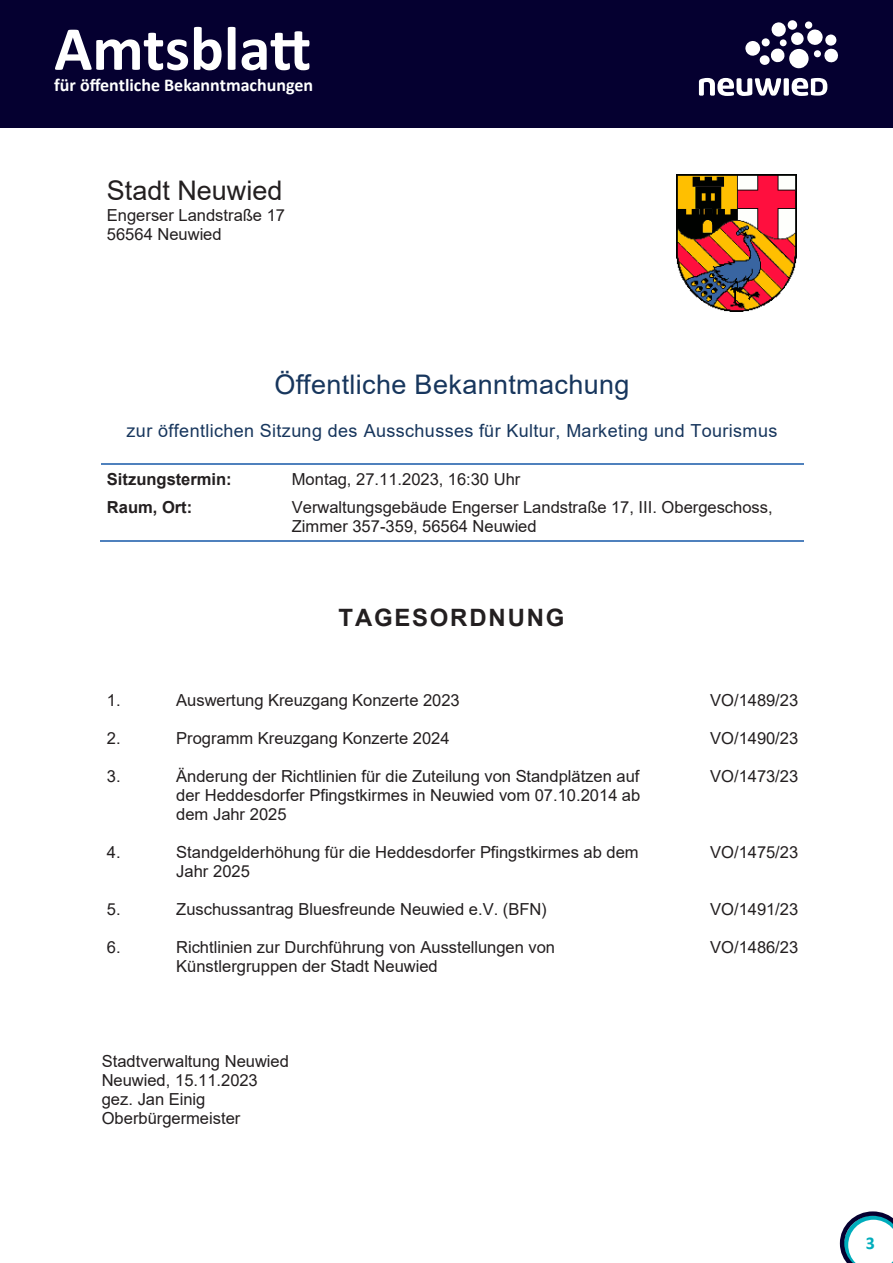
<style>
.page{position:relative;width:893px;height:1263px;background:#fff}
.page>*{position:absolute;margin:0;border:0;box-sizing:border-box;transform-origin:0 0}
.t1{font:700 63px "Calibri";color:#fff}
.t2{font:27px "Arial";letter-spacing:.01em;color:#17365d}
.t3{font:27px "Arial";color:#231f20}
.t4{font:700 24px "Arial";letter-spacing:.075em;color:#231f20}
.t5{font:18px "Arial";letter-spacing:.02em;color:#17365d}
.t6{font:700 18px "Calibri";color:#fff}
.t7{font:700 18px "Calibri";color:#00adbc}
.t8{font:16.5px/18.9px "Arial";color:#231f20}
.t9{font:700 16.5px "Arial";color:#231f20}
</style>
<div class="page">
<svg style="left:840px;top:1211px;width:53px;height:52px"></svg>
<div style="left:0;top:0;width:893px;height:128px;background:#050030"></div>
<svg style="left:745px;top:22px;width:93px;height:47px"></svg>
<div style="left:787px;top:20px;width:10px;height:10px;background:#fff;border-radius:50%"></div>
<svg style="left:699px;top:78px;width:128px;height:18px"></svg>
<hr style="left:102px;top:464px;width:185px;height:1px;background:#4f81bd">
<hr style="left:288px;top:464px;width:515px;height:1px;background:#4f81bd">
<hr style="left:101px;top:540px;width:186px;height:2px;background:#4f81bd">
<hr style="left:287px;top:540px;width:516px;height:2px;background:#4f81bd">
<img style="left:677px;top:174px;width:120px;height:138px">
<h1 class="t1" style="left:54px;top:4px;width:258px">Amtsblatt</h1>
<p class="t6" style="left:54px;top:73px;width:260px">für öffentliche Bekanntmachungen</p>
<p class="t3" style="left:107px;top:172px;width:177px">Stadt Neuwied</p>
<p class="t8" style="left:107px;top:206px;width:180px">Engerser Landstraße 17<br>56564 Neuwied</p>
<p class="t2" style="left:275px;top:366px;width:356px">Öffentliche Bekanntmachung</p>
<p class="t5" style="left:127px;top:419px;width:652px">zur öffentlichen Sitzung des Ausschusses für Kultur, Marketing und Tourismus</p>
<p class="t9" style="left:107px;top:468px;width:126px">Sitzungstermin:</p>
<p class="t8" style="left:292px;top:470px;width:230px">Montag, 27.11.2023, 16:30 Uhr</p>
<p class="t9" style="left:107px;top:496px;width:87px">Raum, Ort:</p>
<p class="t8" style="left:292px;top:498px;width:482px">Verwaltungsgebäude Engerser Landstraße 17, III. Obergeschoss,<br>Zimmer 357-359, 56564 Neuwied</p>
<p class="t4" style="left:338px;top:601px;width:228px">TAGESORDNUNG</p>
<p class="t8" style="left:107px;top:691px;width:15px">1.</p>
<p class="t8" style="left:176px;top:691px;width:285px">Auswertung Kreuzgang Konzerte 2023</p>
<p class="t8" style="left:710px;top:691px;width:90px">VO/1489/23</p>
<p class="t8" style="left:107px;top:729px;width:15px">2.</p>
<p class="t8" style="left:176px;top:729px;width:275px">Programm Kreuzgang Konzerte 2024</p>
<p class="t8" style="left:710px;top:729px;width:90px">VO/1490/23</p>
<p class="t8" style="left:107px;top:767px;width:15px">3.</p>
<p class="t8" style="left:176px;top:767px;width:466px;text-align:justify">Änderung der Richtlinien für die Zuteilung von Standplätzen auf der Heddesdorfer Pfingstkirmes in Neuwied vom 07.10.2014 ab dem Jahr 2025</p>
<p class="t8" style="left:710px;top:767px;width:90px">VO/1473/23</p>
<p class="t8" style="left:107px;top:842px;width:15px">4.</p>
<p class="t8" style="left:176px;top:842px;width:464px">Standgelderhöhung für die Heddesdorfer Pfingstkirmes ab dem<br>Jahr 2025</p>
<p class="t8" style="left:710px;top:842px;width:90px">VO/1475/23</p>
<p class="t8" style="left:107px;top:899px;width:15px">5.</p>
<p class="t8" style="left:176px;top:899px;width:372px">Zuschussantrag Bluesfreunde Neuwied e.V. (BFN)</p>
<p class="t8" style="left:710px;top:899px;width:90px">VO/1491/23</p>
<p class="t8" style="left:107px;top:937px;width:15px">6.</p>
<p class="t8" style="left:176px;top:937px;width:380px">Richtlinien zur Durchführung von Ausstellungen von<br>Künstlergruppen der Stadt Neuwied</p>
<p class="t8" style="left:710px;top:937px;width:90px">VO/1486/23</p>
<p class="t8" style="left:102px;top:1051px;width:189px">Stadtverwaltung Neuwied<br>Neuwied, 15.11.2023 gez. Jan Einig<br>Oberbürgermeister</p>
<p class="t7" style="left:866px;top:1230px;width:11px">3</p>
</div>
